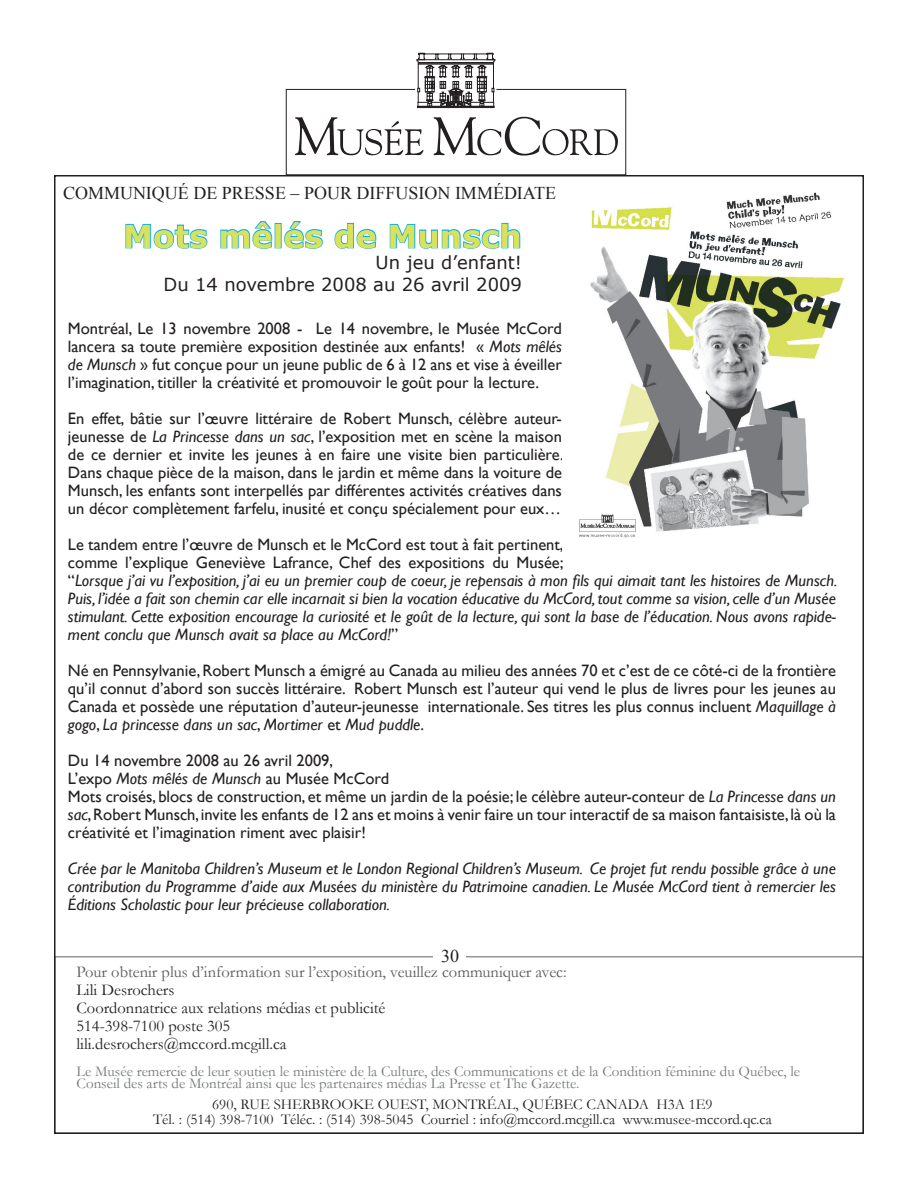
<style>
.page{position:relative;width:918px;height:1188px;background:#fff}
.page>*{position:absolute;margin:0;border:0;box-sizing:border-box;transform-origin:0 0}
.t1{font:700 31.5px "Verdana";color:#dae25c}
.t2{font:18px "Times New Roman";color:#231f20}
.t3{font:18px/21.6px "Verdana";color:#231f20;text-align:right}
.t4{font:16.5px/18px "Gill Sans";color:#231f20;text-align:justify}
.t5{font:italic 16.5px/18px "Gill Sans";color:#231f20;text-align:justify}
.t6{font:16.5px/18px "Garamond";color:#231f20}
.t7{font:16.5px "Garamond";color:#5a5a5d}
.t8{font:15px/12px "Garamond";color:#76787b}
.t9{font:15px/15px "Garamond";color:#231f20;text-align:center}
.s1{font-style:italic}
.s2{font-style:normal}
</style>
<div class="page">
<svg style="left:286px;top:53px;width:340px;height:122px"></svg>
<hr style="left:418px;top:62px;width:75px;height:1px;background:#231f20">
<svg style="left:125px;top:223px;width:83px;height:26px"></svg>
<svg style="left:220px;top:221px;width:53px;height:28px"></svg>
<div style="left:275px;top:223px;width:7px;height:25px;border:2px solid #00aeef"></div>
<svg style="left:284px;top:221px;width:39px;height:28px"></svg>
<svg style="left:334px;top:222px;width:43px;height:27px"></svg>
<svg style="left:389px;top:222px;width:132px;height:27px"></svg>
<img style="left:578px;top:192px;width:266px;height:346px">
<p class="t2" style="left:63px;top:181px;width:495px">COMMUNIQUÉ DE PRESSE – POUR DIFFUSION IMMÉDIATE</p>
<h1 class="t1" style="left:123px;top:216px;width:400px">Mots mêlés de Munsch</h1>
<p class="t3" style="left:164px;top:251px;width:360px">Un jeu d’enfant!<br>Du 14 novembre 2008 au 26 avril 2009</p>
<p class="t4" style="left:68px;top:320px;width:495px">Montréal, Le 13 novembre 2008 - Le 14 novembre, le Musée McCord lancera sa toute première exposition destinée aux enfants! « <span class="s1">Mots mêlés de Munsch</span> » fut conçue pour un jeune public de 6 à 12 ans et vise à éveiller l’imagination, titiller la créativité et promouvoir le goût pour la lecture.</p>
<p class="t4" style="left:68px;top:410px;width:497px">En effet, bâtie sur l’œuvre littéraire de Robert Munsch, célèbre auteur&shy;jeunesse de <span class="s1">La Princesse dans un sac</span>, l’exposition met en scène la maison de ce dernier et invite les jeunes à en faire une visite bien particulière.<br>Dans chaque pièce de la maison, dans le jardin et même dans la voiture de Munsch, les enfants sont interpellés par différentes activités créatives dans un décor complètement farfelu, inusité et conçu spécialement pour eux…</p>
<p class="t4" style="left:68px;top:536px;width:497px">Le tandem entre l’œuvre de Munsch et le McCord est tout à fait pertinent, comme l’explique Geneviève Lafrance, Chef des expositions du Musée;</p>
<p class="t5" style="left:68px;top:572px;width:771px"><span class="s2">“</span>Lorsque j’ai vu l’exposition, j’ai eu un premier coup de coeur, je repensais à mon fils qui aimait tant les histoires de Munsch.<br>Puis, l’idée a fait son chemin car elle incarnait si bien la vocation éducative du McCord, tout comme sa vision, celle d’un Musée stimulant. Cette exposition encourage la curiosité et le goût de la lecture, qui sont la base de l’éducation. Nous avons rapide&shy;ment conclu que Munsch avait sa place au McCord!<span class="s2">”</span></p>
<p class="t4" style="left:68px;top:662px;width:769px">Né en Pennsylvanie, Robert Munsch a émigré au Canada au milieu des années 70 et c’est de ce côté-ci de la frontière qu’il connut d’abord son succès littéraire. Robert Munsch est l’auteur qui vend le plus de livres pour les jeunes au Canada et possède une réputation d’auteur-jeunesse internationale. Ses titres les plus connus incluent <span class="s1">Maquillage à gogo</span>, <span class="s1">La princesse dans un sac</span>, <span class="s1">Mortimer</span> et <span class="s1">Mud puddle</span>.</p>
<p class="t4" style="left:68px;top:752px;width:770px;text-align:left">Du 14 novembre 2008 au 26 avril 2009,<br>L’expo <span class="s1">Mots mêlés de Munsch</span> au Musée McCord<br>Mots croisés, blocs de construction, et même un jardin de la poésie; le célèbre auteur-conteur de <span class="s1">La Princesse dans un sac</span>, Robert Munsch, invite les enfants de 12 ans et moins à venir faire un tour interactif de sa maison fantaisiste, là où la créativité et l’imagination riment avec plaisir!</p>
<p class="t5" style="left:68px;top:860px;width:769px">Crée par le Manitoba Children’s Museum et le London Regional Children’s Museum. Ce projet fut rendu possible grâce à une contribution du Programme d’aide aux Musées du ministère du Patrimoine canadien. Le Musée McCord tient à remercier les Éditions Scholastic pour leur précieuse collaboration.</p>
<p class="t2" style="left:441px;top:944px;width:19px">30</p>
<p class="t7" style="left:76px;top:961px;width:492px">Pour obtenir plus d’information sur l’exposition, veuillez communiquer avec:</p>
<p class="t6" style="left:76px;top:980px;width:310px">Lili Desrochers<br>Coordonnatrice aux relations médias et publicité<br>514-398-7100 poste 305 lili.desrochers@mccord.mcgill.ca</p>
<p class="t8" style="left:76px;top:1065px;width:725px">Le Musée remercie de leur soutien le ministère de la Culture, des Communications et de la Condition féminine du Québec, le<br>Conseil des arts de Montréal ainsi que les partenaires médias La Presse et The Gazette.</p>
<p class="t9" style="left:153px;top:1097px;width:620px">690, RUE SHERBROOKE OUEST, MONTRÉAL, QUÉBEC CANADA H3A 1E9<br>Tél. : (514) 398-7100 Téléc. : (514) 398-5045 Courriel : info@mccord.mcgill.ca www.musee-mccord.qc.ca</p>
</div>
